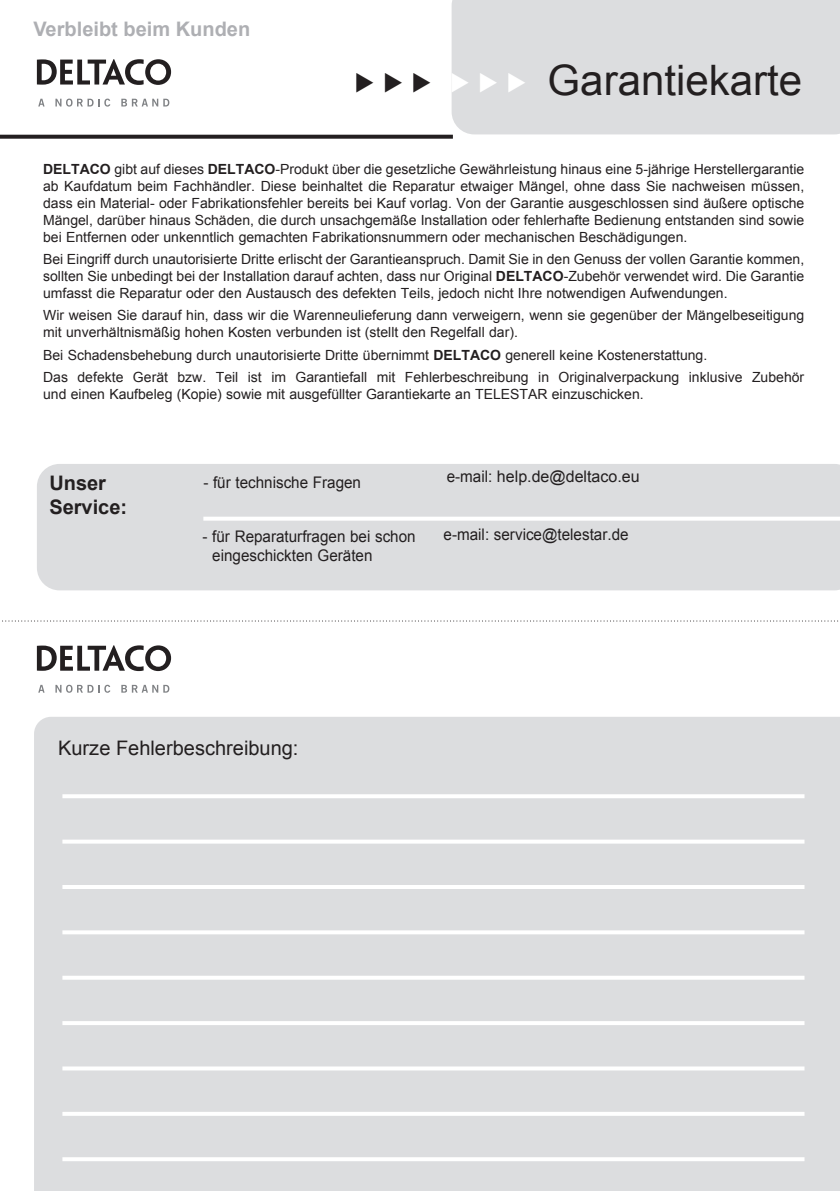
<style>
.page{position:relative;width:840px;height:1191px;background:#fff}
.page>*{position:absolute;margin:0;border:0;box-sizing:border-box;transform-origin:0 0}
.t1{font:42px "Arial";color:#231f20}
.t2{font:20px "Arial";color:#231f20}
.t3{font:700 20px "Arial";color:#aeafb3}
.t4{font:700 20px/24px "Arial";color:#231f20}
.t5{font:16px/19.2px "Arial";color:#231f20;scale:.95 1}
.t6{font:14px/16.8px "Arial";color:#231f20;text-align:justify}
.s1{font-weight:700}
</style>
<div class="page">
<div style="left:37px;top:464px;width:802px;height:126px;background:#dcdddf"></div>
<svg style="left:0;top:135px;width:452px;height:4px;background:#333031"></svg>
<div style="left:34px;top:717px;width:805px;height:474px;background:#dcdddf"></div>
<hr style="left:62px;top:794px;width:742px;height:4px;background:#fff">
<svg style="left:62px;top:839px;width:742px;height:4px"></svg>
<hr style="left:62px;top:885px;width:742px;height:4px;background:#fff">
<svg style="left:62px;top:930px;width:742px;height:4px"></svg>
<svg style="left:62px;top:975px;width:742px;height:4px"></svg>
<hr style="left:62px;top:1021px;width:742px;height:4px;background:#fff">
<svg style="left:62px;top:1066px;width:742px;height:4px"></svg>
<svg style="left:62px;top:1111px;width:742px;height:4px"></svg>
<hr style="left:62px;top:1157px;width:742px;height:4px;background:#fff">
<svg style="left:203px;top:516px;width:636px;height:4px"></svg>
<svg style="left:2px;top:620px;width:836px;height:1px"></svg>
<div style="left:451px;top:0;width:388px;height:134px;background:#dcdddf"></div>
<svg style="left:37px;top:59px;width:134px;height:26px"></svg>
<svg style="left:38px;top:99px;width:7px;height:7px"></svg>
<svg style="left:55px;top:99px;width:55px;height:8px"></svg>
<svg style="left:121px;top:99px;width:48px;height:7px"></svg>
<svg style="left:37px;top:645px;width:134px;height:26px"></svg>
<svg style="left:38px;top:685px;width:7px;height:7px"></svg>
<svg style="left:55px;top:685px;width:55px;height:8px"></svg>
<svg style="left:121px;top:685px;width:48px;height:7px"></svg>
<svg style="left:451px;top:73px;width:17px;height:19px"></svg>
<svg style="left:480px;top:73px;width:17px;height:19px"></svg>
<svg style="left:508px;top:73px;width:17px;height:19px"></svg>
<h2 class="t3" style="left:33px;top:16px;width:218px">Verbleibt beim Kunden</h2>
<h1 class="t1" style="left:547px;top:53px;width:256px">Garantiekarte</h1>
<p class="t6" style="left:43px;top:161px;width:762px"><span class="s1">DELTACO</span> gibt auf dieses <span class="s1">DELTACO</span>-Produkt über die gesetzliche Gewährleistung hinaus eine 5-jährige Herstellergarantie ab Kaufdatum beim Fachhändler. Diese beinhaltet die Reparatur etwaiger Mängel, ohne dass Sie nachweisen müssen, dass ein Material- oder Fabrikationsfehler bereits bei Kauf vorlag. Von der Garantie ausgeschlossen sind äußere optische Mängel, darüber hinaus Schäden, die durch unsachgemäße Installation oder fehlerhafte Bedienung entstanden sind sowie bei Entfernen oder unkenntlich gemachten Fabrikationsnummern oder mechanischen Beschädigungen.</p>
<p class="t6" style="left:43px;top:251px;width:762px">Bei Eingriff durch unautorisierte Dritte erlischt der Garantieanspruch. Damit Sie in den Genuss der vollen Garantie kommen, sollten Sie unbedingt bei der Installation darauf achten, dass nur Original <span class="s1">DELTACO</span>-Zubehör verwendet wird. Die Garantie umfasst die Reparatur oder den Austausch des defekten Teils, jedoch nicht Ihre notwendigen Aufwendungen.</p>
<p class="t6" style="left:43px;top:307px;width:762px">Wir weisen Sie darauf hin, dass wir die Warenneulieferung dann verweigern, wenn sie gegenüber der Mängelbeseitigung mit unverhältnismäßig hohen Kosten verbunden ist (stellt den Regelfall dar).</p>
<p class="t6" style="left:43px;top:343px;width:762px;line-height:22.4px">Bei Schadensbehebung durch unautorisierte Dritte übernimmt <span class="s1">DELTACO</span> generell keine Kostenerstattung.<br>Das defekte Gerät bzw. Teil ist im Garantiefall mit Fehlerbeschreibung in Originalverpackung inklusive Zubehör</p>
<p class="t6" style="left:43px;top:385px;width:601px">und einen Kaufbeleg (Kopie) sowie mit ausgefüllter Garantiekarte an TELESTAR einzuschicken.</p>
<h2 class="t4" style="left:49px;top:472px;width:79px">Unser<br>Service:</h2>
<p class="t5" style="left:203px;top:473px;width:167px">- für technische Fragen</p>
<p class="t5" style="left:212px;top:527px;width:215px;text-indent:-10px">- für Reparaturfragen bei schon eingeschickten Geräten</p>
<p class="t5" style="left:446px;top:467px;width:204px">e-mail: help.de@deltaco.eu</p>
<p class="t5" style="left:443px;top:524px;width:196px">e-mail: service@telestar.de</p>
<h2 class="t2" style="left:58px;top:735px;width:242px">Kurze Fehlerbeschreibung:</h2>
</div>
